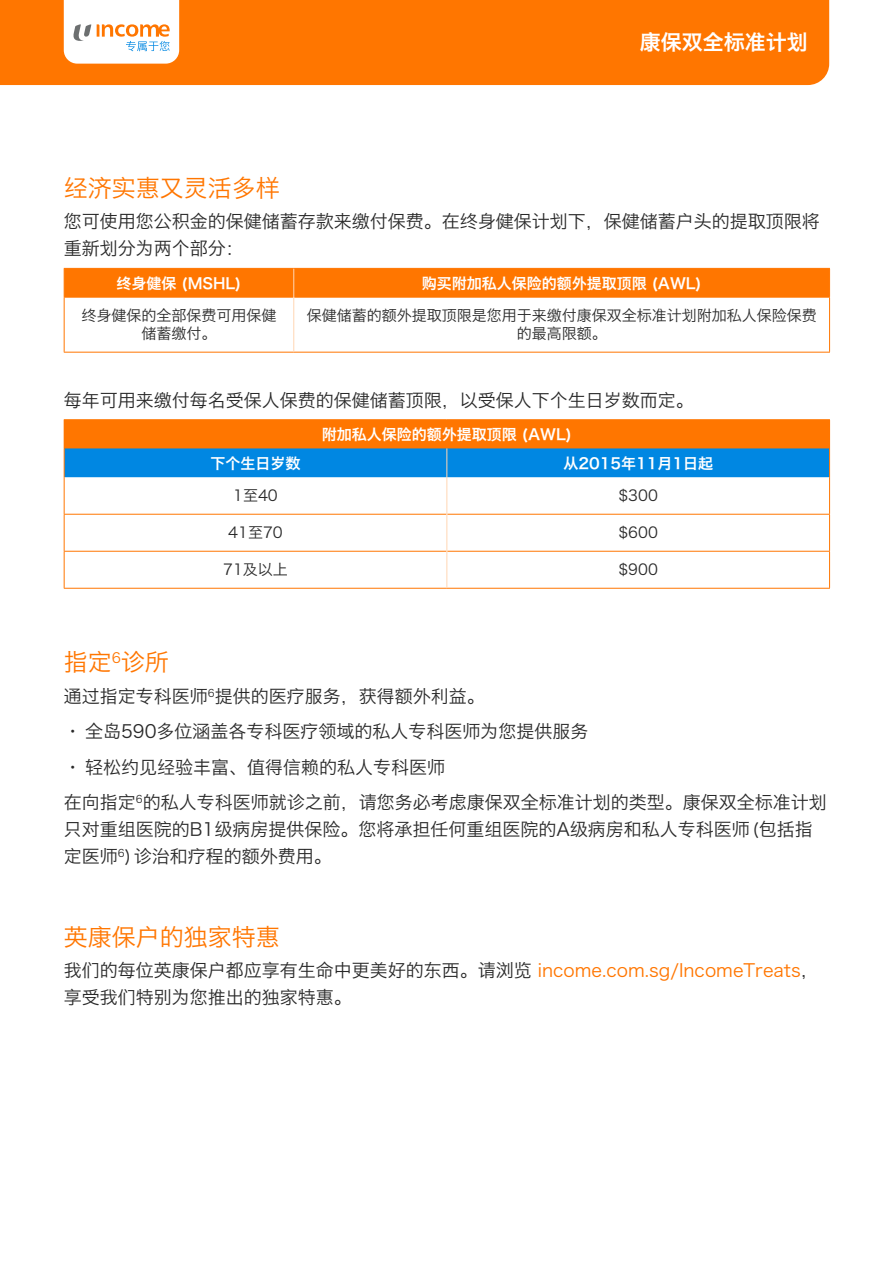
<style>
.page{position:relative;width:893px;height:1263px;background:#fff}
.page>*{position:absolute;margin:0;border:0;box-sizing:border-box;transform-origin:0 0}
.t1{font:24px "Hiragino Sans GB W3";color:#ff7600}
.t2{font:21px "Hiragino Sans GB W6";color:#fff}
.t3{font:18px/27px "Hiragino Sans GB W3";color:#292929}
.t4{font:15px/18px "Hiragino Sans GB W3";color:#292929;text-align:center}
.t5{font:15px "Hiragino Sans GB W6";color:#fff}
.s1{color:#ff7600}
</style>
<div class="page">
<hr style="left:64px;top:297px;width:229px;height:1px;background:#ff7600">
<hr style="left:64px;top:297px;width:1px;height:55px;background:#ff7600">
<hr style="left:294px;top:297px;width:536px;height:1px;background:#ff7600">
<hr style="left:829px;top:297px;width:1px;height:55px;background:#ff7600">
<hr style="left:64px;top:352px;width:230px;height:1px;background:#ff7600">
<hr style="left:294px;top:352px;width:536px;height:1px;background:#ff7600">
<div style="left:64px;top:268px;width:766px;height:29px;background:#ff7600"></div>
<hr style="left:293px;top:297px;width:1px;height:55px;background:#ffd6b3">
<hr style="left:64px;top:419px;width:383px;height:1px;background:#ff7600">
<hr style="left:447px;top:419px;width:383px;height:1px;background:#ff7600">
<hr style="left:64px;top:477px;width:1px;height:37px;background:#ff7600">
<hr style="left:829px;top:477px;width:1px;height:37px;background:#ff7600">
<hr style="left:64px;top:514px;width:382px;height:1px;background:#ff7600">
<hr style="left:64px;top:515px;width:1px;height:36px;background:#ff7600">
<hr style="left:447px;top:514px;width:383px;height:1px;background:#ff7600">
<hr style="left:829px;top:515px;width:1px;height:36px;background:#ff7600">
<hr style="left:64px;top:551px;width:382px;height:1px;background:#ff7600">
<hr style="left:64px;top:552px;width:1px;height:36px;background:#ff7600">
<hr style="left:447px;top:551px;width:383px;height:1px;background:#ff7600">
<hr style="left:829px;top:552px;width:1px;height:36px;background:#ff7600">
<hr style="left:64px;top:588px;width:383px;height:1px;background:#ff7600">
<hr style="left:447px;top:588px;width:383px;height:1px;background:#ff7600">
<svg style="left:64px;top:420px;width:766px;height:57px;background:#7f7e70"></svg>
<hr style="left:446px;top:477px;width:1px;height:37px;background:#ffd6b3">
<hr style="left:446px;top:514px;width:1px;height:37px;background:#ffd6b3">
<hr style="left:446px;top:551px;width:1px;height:37px;background:#ffd6b3">
<div style="left:0;top:0;width:829px;height:85px;background:#ff7600"></div>
<svg style="left:64px;top:0;width:115px;height:64px"></svg>
<p class="t2" style="left:640px;top:29px;width:170px">康保双全标准计划</p>
<h1 class="t1" style="left:64px;top:173px;width:217px">经济实惠又灵活多样</h1>
<p class="t3" style="left:64px;top:208px;width:758px">您可使用您公积金的保健储蓄存款来缴付保费。在终身健保计划下，保健储蓄户头的提取顶限将重新划分为两个部分：</p>
<p class="t5" style="left:117px;top:273px;width:126px">终身健保 (MSHL)</p>
<p class="t5" style="left:422px;top:273px;width:281px">购买附加私人保险的额外提取顶限 (AWL)</p>
<p class="t4" style="left:81px;top:306px;width:197px">终身健保的全部保费可用保健储蓄缴付。</p>
<p class="t4" style="left:307px;top:306px;width:511px">保健储蓄的额外提取顶限是您用于来缴付康保双全标准计划附加私人保险保费的最高限额。</p>
<p class="t3" style="left:64px;top:386px;width:632px">每年可用来缴付每名受保人保费的保健储蓄顶限，以受保人下个生日岁数而定。</p>
<p class="t5" style="left:322px;top:424px;width:251px">附加私人保险的额外提取顶限 (AWL)</p>
<p class="t5" style="left:210px;top:453px;width:91px">下个生日岁数</p>
<p class="t5" style="left:563px;top:453px;width:151px">从2015年11月1日起</p>
<p class="t4" style="left:233px;top:487px;width:46px">1至40</p>
<p class="t4" style="left:619px;top:487px;width:41px">$300</p>
<p class="t4" style="left:228px;top:524px;width:56px">41至70</p>
<p class="t4" style="left:619px;top:524px;width:41px">$600</p>
<p class="t4" style="left:223px;top:561px;width:66px">71及以上</p>
<p class="t4" style="left:619px;top:561px;width:41px">$900</p>
<h1 class="t1" style="left:64px;top:647px;width:107px">指定<sup>6</sup>诊所</h1>
<p class="t3" style="left:64px;top:682px;width:422px">通过指定专科医师<sup>6</sup>提供的医疗服务，获得额外利益。</p>
<p class="t3" style="left:64px;top:718px;width:526px">• 全岛590多位涵盖各专科医疗领域的私人专科医师为您提供服务</p>
<p class="t3" style="left:64px;top:749px;width:764px;line-height:35.5px">• 轻松约见经验丰富、值得信赖的私人专科医师<br>在向指定<sup>6</sup>的私人专科医师就诊之前，请您务必考虑康保双全标准计划的类型。康保双全标准计划</p>
<p class="t3" style="left:64px;top:816px;width:751px">只对重组医院的B1级病房提供保险。您将承担任何重组医院的A级病房和私人专科医师(包括指定医师<sup>6</sup>)诊治和疗程的额外费用。</p>
<h1 class="t1" style="left:64px;top:922px;width:217px">英康保户的独家特惠</h1>
<p class="t3" style="left:64px;top:957px;width:756px">我们的每位英康保户都应享有生命中更美好的东西。请浏览 <span class="s1">income.com.sg/IncomeTreats</span>，享受我们特别为您推出的独家特惠。</p>
</div>
